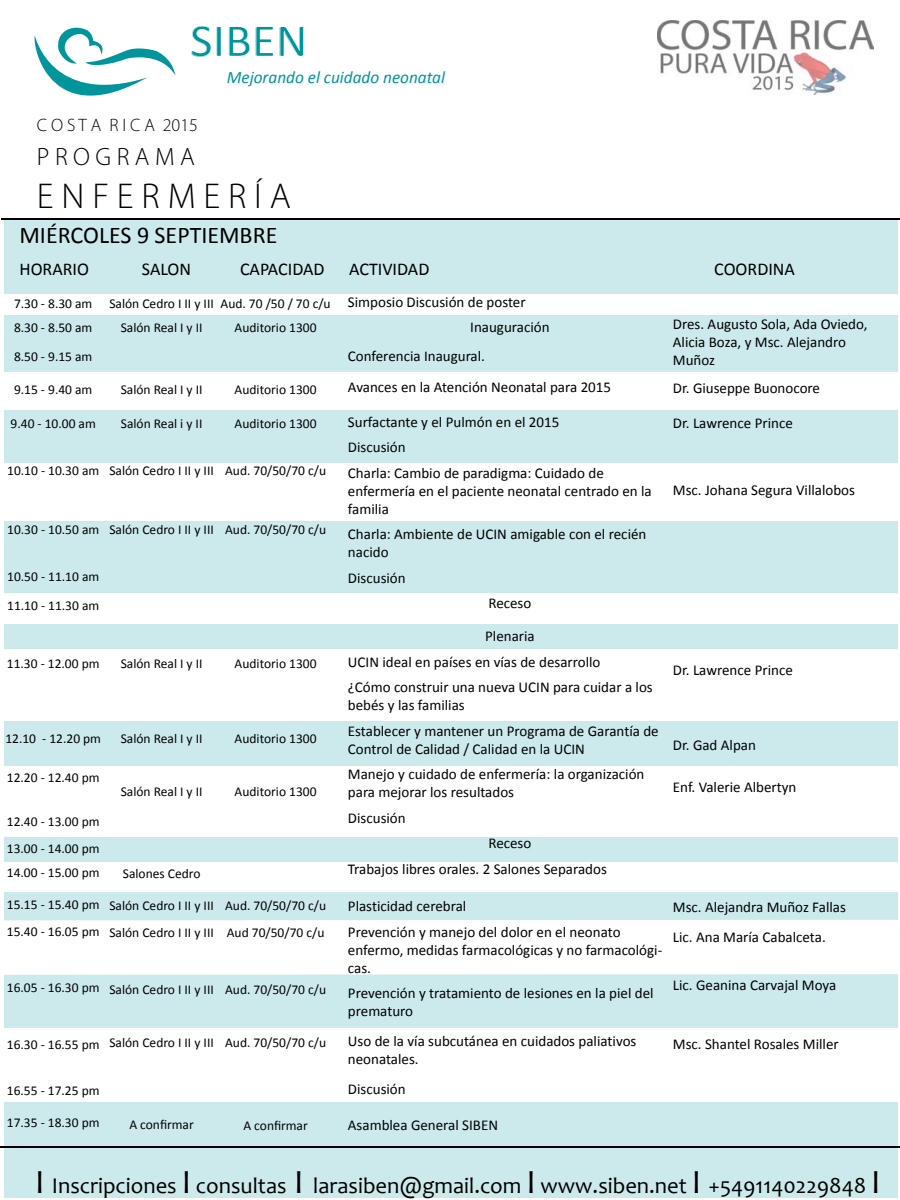
<style>
.page{position:relative;width:900px;height:1200px;background:#fff}
.page>*{position:absolute;margin:0;border:0;box-sizing:border-box;transform-origin:0 0}
.t1{font:46.5px "Calibri";color:#00949d;scale:1.06 1}
.t2{font:300 36px "Myriad Pro";color:#000}
.t3{font:300 25.05px "Myriad Pro";color:#000}
.t4{font:24px "Calibri";color:#000}
.t5{font:22.65px "Candara";color:#000}
.t6{font:18px "Calibri";color:#000}
.t7{font:300 18px "Myriad Pro";color:#000}
.t8{font:italic 17.4px "Calibri";color:#00949d}
.t9{font:15px/25.5px "Calibri";color:#000}
.t10{font:13.5px/26.7px "Calibri";color:#000}
.s1{font-size:33.9px}
</style>
<div class="page">
<div style="left:4px;top:218px;width:894px;height:980px;background:#cceaeb"></div>
<div style="left:1px;top:463px;width:899px;height:57px;background:#fff"></div>
<div style="left:2px;top:1028px;width:898px;height:74px;background:#fff"></div>
<div style="left:4px;top:920px;width:894px;height:55px;background:#fff"></div>
<div style="left:1px;top:862px;width:899px;height:30px;background:#fff"></div>
<div style="left:1px;top:372px;width:899px;height:37px;background:#fff"></div>
<div style="left:3px;top:294px;width:897px;height:21px;background:#fff"></div>
<hr style="left:1px;top:218px;width:899px;height:2px;background:#000">
<img style="left:657px;top:20px;width:216px;height:75px">
<svg style="left:34px;top:28px;width:141px;height:68px"></svg>
<div style="left:0;top:593px;width:899px;height:31px;background:#fff"></div>
<div style="left:1px;top:766px;width:899px;height:71px;background:#fff"></div>
<div style="left:0;top:649px;width:900px;height:72px;background:#fff"></div>
<hr style="left:0;top:1146px;width:900px;height:2px;background:#000">
<h1 class="t1" style="left:190px;top:12px;width:112px">SIBEN</h1>
<p class="t8" style="left:227px;top:67px;width:220px">Mejorando el cuidado neonatal</p>
<p class="t7" style="left:37px;top:115px;width:163px">C O S T A R I C A 2015</p>
<h3 class="t3" style="left:37px;top:141px;width:159px">P R O G R A M A</h3>
<h2 class="t2" style="left:37px;top:174px;width:255px">E N F E R M E R Í A</h2>
<h3 class="t4" style="left:19px;top:220px;width:259px">MIÉRCOLES 9 SEPTIEMBRE</h3>
<p class="t6" style="left:19px;top:258px;width:71px">HORARIO</p>
<p class="t6" style="left:142px;top:258px;width:51px">SALON</p>
<p class="t6" style="left:240px;top:258px;width:86px">CAPACIDAD</p>
<p class="t6" style="left:349px;top:258px;width:82px">ACTIVIDAD</p>
<p class="t6" style="left:714px;top:258px;width:82px">COORDINA</p>
<p class="t9" style="left:470px;top:288px;width:81px;text-indent:-122px">Simposio Discusión de poster<br>Inauguración</p>
<p class="t9" style="left:348px;top:339px;width:265px;line-height:31.5px">Conferencia Inaugural.<br>Avances en la Atención Neonatal para 2015</p>
<p class="t9" style="left:348px;top:408px;width:257px">Surfactante y el Pulmón en el 2015<br>Discusión<br>Charla: Cambio de paradigma: Cuidado de</p>
<p class="t9" style="left:348px;top:481px;width:305px;line-height:18px">enfermería en el paciente neonatal centrado en la familia</p>
<p class="t9" style="left:348px;top:525px;width:300px;line-height:18px">Charla: Ambiente de UCIN amigable con el recién nacido</p>
<p class="t9" style="left:348px;top:564px;width:59px">Discusión</p>
<p class="t9" style="left:488px;top:590px;width:44px">Receso</p>
<p class="t9" style="left:348px;top:623px;width:306px;text-indent:137px">Plenaria<br>UCIN ideal en países en vías de desarrollo<br>¿Cómo construir una nueva UCIN para cuidar a los</p>
<p class="t9" style="left:348px;top:692px;width:312px">bebés y las familias<br>Establecer y mantener un Programa de Garantía de</p>
<p class="t9" style="left:348px;top:735px;width:298px">Control de Calidad / Calidad en la UCIN<br>Manejo y cuidado de enfermería: la organización</p>
<p class="t9" style="left:348px;top:779px;width:168px">para mejorar los resultados</p>
<p class="t9" style="left:348px;top:804px;width:59px">Discusión</p>
<p class="t9" style="left:488px;top:830px;width:44px">Receso</p>
<p class="t9" style="left:348px;top:855px;width:260px">Trabajos libres orales. 2 Salones Separados</p>
<p class="t9" style="left:348px;top:893px;width:274px">Plasticidad cerebral<br>Prevención y manejo del dolor en el neonato</p>
<p class="t9" style="left:348px;top:940px;width:316px;line-height:18px">enfermo, medidas farmacológicas y no farmacológi&shy;cas.</p>
<p class="t9" style="left:348px;top:984px;width:307px;line-height:18px">Prevención y tratamiento de lesiones en la piel del prematuro</p>
<p class="t9" style="left:348px;top:1032px;width:290px;line-height:18px">Uso de la vía subcutánea en cuidados paliativos neonatales.</p>
<p class="t9" style="left:348px;top:1076px;width:59px">Discusión</p>
<p class="t9" style="left:348px;top:1112px;width:152px">Asamblea General SIBEN</p>
<p class="t10" style="left:221px;top:291px;width:112px;line-height:23.7px;text-align:center">Aud. 70 /50 / 70 c/u<br>Auditorio 1300</p>
<p class="t10" style="left:109px;top:291px;width:106px;line-height:23.7px;text-align:center">Salón Cedro I II y III<br>Salón Real I y II</p>
<p class="t10" style="left:14px;top:291px;width:80px;line-height:23.7px">7.30 - 8.30 am<br>8.30 - 8.50 am</p>
<p class="t10" style="left:14px;top:343px;width:80px">8.50 - 9.15 am</p>
<p class="t10" style="left:14px;top:375px;width:80px">9.15 - 9.40 am</p>
<p class="t10" style="left:11px;top:410px;width:87px">9.40 - 10.00 am</p>
<p class="t10" style="left:7px;top:457px;width:94px">10.10 - 10.30 am</p>
<p class="t9" style="left:673px;top:314px;width:196px;line-height:18px">Dres. Augusto Sola, Ada Oviedo,<br>Alicia Boza, y Msc. Alejandro<br>Muñoz</p>
<p class="t9" style="left:673px;top:375px;width:149px">Dr. Giuseppe Buonocore</p>
<p class="t9" style="left:673px;top:409px;width:121px">Dr. Lawrence Prince</p>
<p class="t10" style="left:121px;top:375px;width:83px">Salón Real I y II</p>
<p class="t10" style="left:121px;top:410px;width:83px">Salón Real i y II</p>
<p class="t10" style="left:109px;top:457px;width:106px">Salón Cedro I II y III</p>
<p class="t10" style="left:235px;top:375px;width:83px">Auditorio 1300</p>
<p class="t10" style="left:235px;top:410px;width:83px">Auditorio 1300</p>
<p class="t10" style="left:225px;top:457px;width:102px">Aud. 70/50/70 c/u</p>
<p class="t9" style="left:673px;top:477px;width:184px">Msc. Johana Segura Villalobos</p>
<p class="t10" style="left:225px;top:516px;width:102px">Aud. 70/50/70 c/u</p>
<p class="t10" style="left:109px;top:516px;width:106px">Salón Cedro I II y III</p>
<p class="t10" style="left:7px;top:516px;width:94px">10.30 - 10.50 am</p>
<p class="t10" style="left:7px;top:561px;width:94px;line-height:29.4px">10.50 - 11.10 am<br>11.10 - 11.30 am</p>
<p class="t10" style="left:121px;top:649px;width:83px">Salón Real I y II</p>
<p class="t10" style="left:235px;top:649px;width:83px">Auditorio 1300</p>
<p class="t10" style="left:7px;top:649px;width:94px">11.30 - 12.00 pm</p>
<p class="t9" style="left:673px;top:657px;width:121px">Dr. Lawrence Prince</p>
<p class="t10" style="left:121px;top:725px;width:83px">Salón Real I y II</p>
<p class="t10" style="left:235px;top:725px;width:83px">Auditorio 1300</p>
<p class="t10" style="left:5px;top:725px;width:97px">12.10 - 12.20 pm</p>
<p class="t10" style="left:7px;top:763px;width:94px">12.20 - 12.40 pm</p>
<p class="t10" style="left:7px;top:808px;width:94px">12.40 - 13.00 pm<br>13.00 - 14.00 pm</p>
<p class="t10" style="left:7px;top:858px;width:94px">14.00 - 15.00 pm</p>
<p class="t10" style="left:7px;top:891px;width:94px">15.15 - 15.40 pm<br>15.40 - 16.05 pm</p>
<p class="t9" style="left:673px;top:732px;width:85px">Dr. Gad Alpan</p>
<p class="t9" style="left:673px;top:774px;width:125px">Enf. Valerie Albertyn</p>
<p class="t10" style="left:121px;top:778px;width:83px">Salón Real I y II</p>
<p class="t10" style="left:235px;top:778px;width:83px">Auditorio 1300</p>
<p class="t10" style="left:123px;top:859px;width:79px">Salones Cedro</p>
<p class="t10" style="left:109px;top:892px;width:106px">Salón Cedro I II y III<br>Salón Cedro I II y III</p>
<p class="t10" style="left:225px;top:892px;width:102px">Aud. 70/50/70 c/u<br>Aud 70/50/70 c/u</p>
<p class="t9" style="left:673px;top:892px;width:175px;line-height:30px">Msc. Alejandra Muñoz Fallas<br>Lic. Ana María Cabalceta.</p>
<p class="t9" style="left:673px;top:972px;width:165px">Lic. Geanina Carvajal Moya</p>
<p class="t10" style="left:7px;top:974px;width:94px">16.05 - 16.30 pm</p>
<p class="t10" style="left:225px;top:975px;width:102px">Aud. 70/50/70 c/u</p>
<p class="t10" style="left:109px;top:975px;width:106px">Salón Cedro I II y III</p>
<p class="t10" style="left:225px;top:1028px;width:102px">Aud. 70/50/70 c/u</p>
<p class="t10" style="left:109px;top:1028px;width:106px">Salón Cedro I II y III</p>
<p class="t9" style="left:673px;top:1030px;width:167px">Msc. Shantel Rosales Miller</p>
<p class="t10" style="left:7px;top:1030px;width:94px">16.30 - 16.55 pm</p>
<p class="t10" style="left:7px;top:1076px;width:94px">16.55 - 17.25 pm</p>
<p class="t10" style="left:7px;top:1109px;width:94px">17.35 - 18.30 pm</p>
<p class="t10" style="left:129px;top:1110px;width:66px">A confirmar</p>
<p class="t10" style="left:243px;top:1111px;width:66px">A confirmar</p>
<h3 class="t5" style="left:35px;top:1172px;width:847px"><span class="s1">I</span> Inscripciones <span class="s1">I</span> consultas <span class="s1">I</span> larasiben@gmail.com <span class="s1">I</span> www.siben.net <span class="s1">I</span> +5491140229848 <span class="s1">I</span></h3>
</div>
